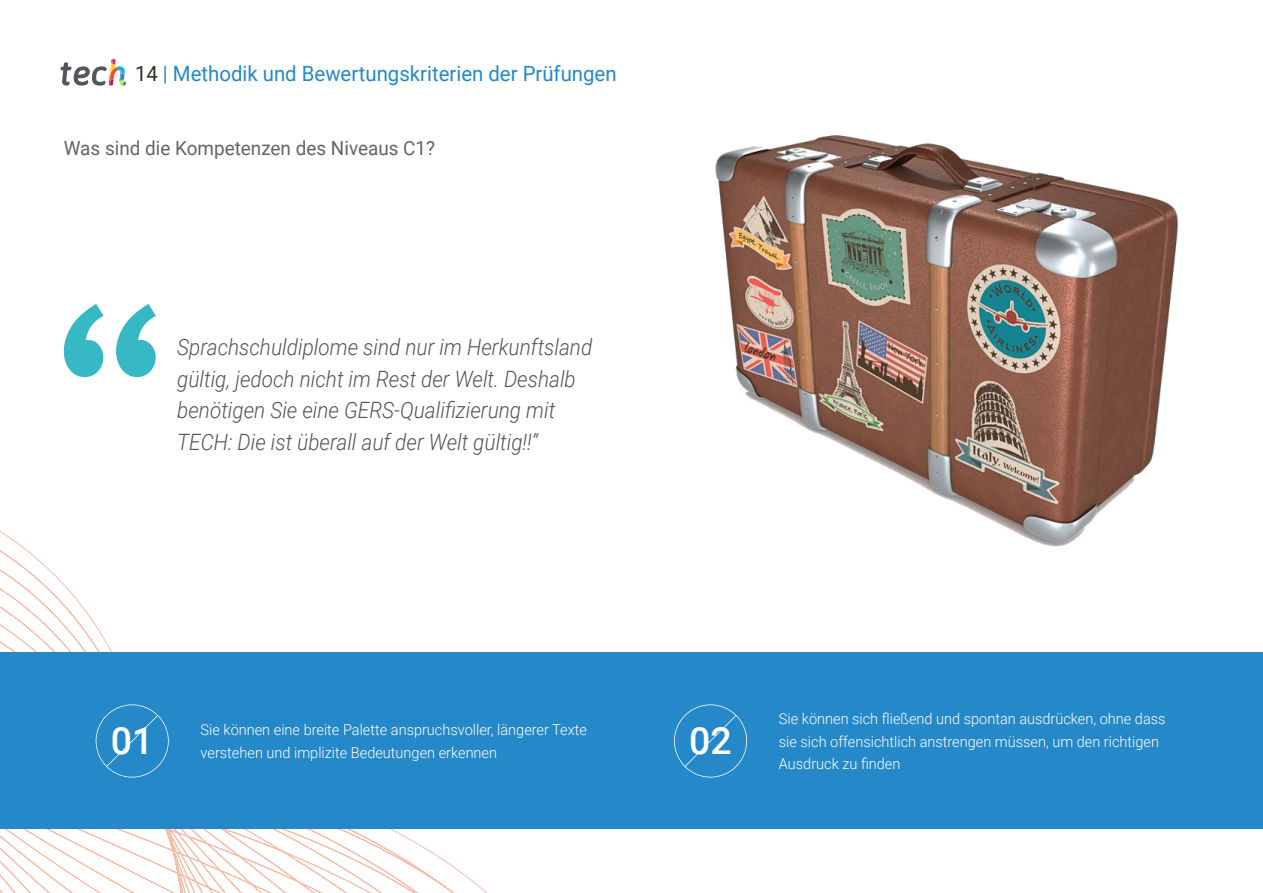
<style>
.page{position:relative;width:1263px;height:893px;background:#fff}
.page>*{position:absolute;margin:0;border:0;box-sizing:border-box;transform-origin:0 0}
.t1{font:500 37.5px "Roboto";color:#fff}
.t2{font:italic 300 22.5px/31.5px "Roboto";color:#52555b;scale:.92 1}
.t3{font:21px "Roboto";color:#2488c9}
.t4{font:19.5px "Roboto";color:#61646a}
.t5{font:300 15px/22.5px "Roboto";color:#fff}
.s1{color:#312e20}
</style>
<div class="page">
<svg style="left:0;top:530px;width:508px;height:363px"></svg>
<img style="left:715px;top:135px;width:464px;height:412px">
<div style="left:0;top:653px;width:1263px;height:176px;background:#2488c9"></div>
<svg style="left:96px;top:704px;width:73px;height:73px"></svg>
<svg style="left:674px;top:704px;width:73px;height:73px"></svg>
<svg style="left:61px;top:59px;width:65px;height:27px"></svg>
<svg style="left:64px;top:304px;width:92px;height:73px"></svg>
<h3 class="t3" style="left:135px;top:59px;width:483px"><span class="s1">14</span> | Methodik und Bewertungskriterien der Prüfungen</h3>
<h3 class="t4" style="left:64px;top:134px;width:373px">Was sind die Kompetenzen des Niveaus C1?</h3>
<h2 class="t2" style="left:177px;top:331px;width:453px">Sprachschuldiplome sind nur im Herkunftsland gültig, jedoch nicht im Rest der Welt. Deshalb benötigen Sie eine GERS-Qualifizierung mit TECH: Die ist überall auf der Welt gültig!!“</h2>
<p class="t5" style="left:201px;top:718px;width:388px">Sie können eine breite Palette anspruchsvoller, längerer Texte verstehen und implizite Bedeutungen erkennen</p>
<p class="t5" style="left:779px;top:707px;width:388px">Sie können sich fließend und spontan ausdrücken, ohne dass sie sich offensichtlich anstrengen müssen, um den richtigen<br>Ausdruck zu finden</p>
<h1 class="t1" style="left:111px;top:714px;width:44px">01</h1>
<h1 class="t1" style="left:689px;top:714px;width:44px">02</h1>
</div>
